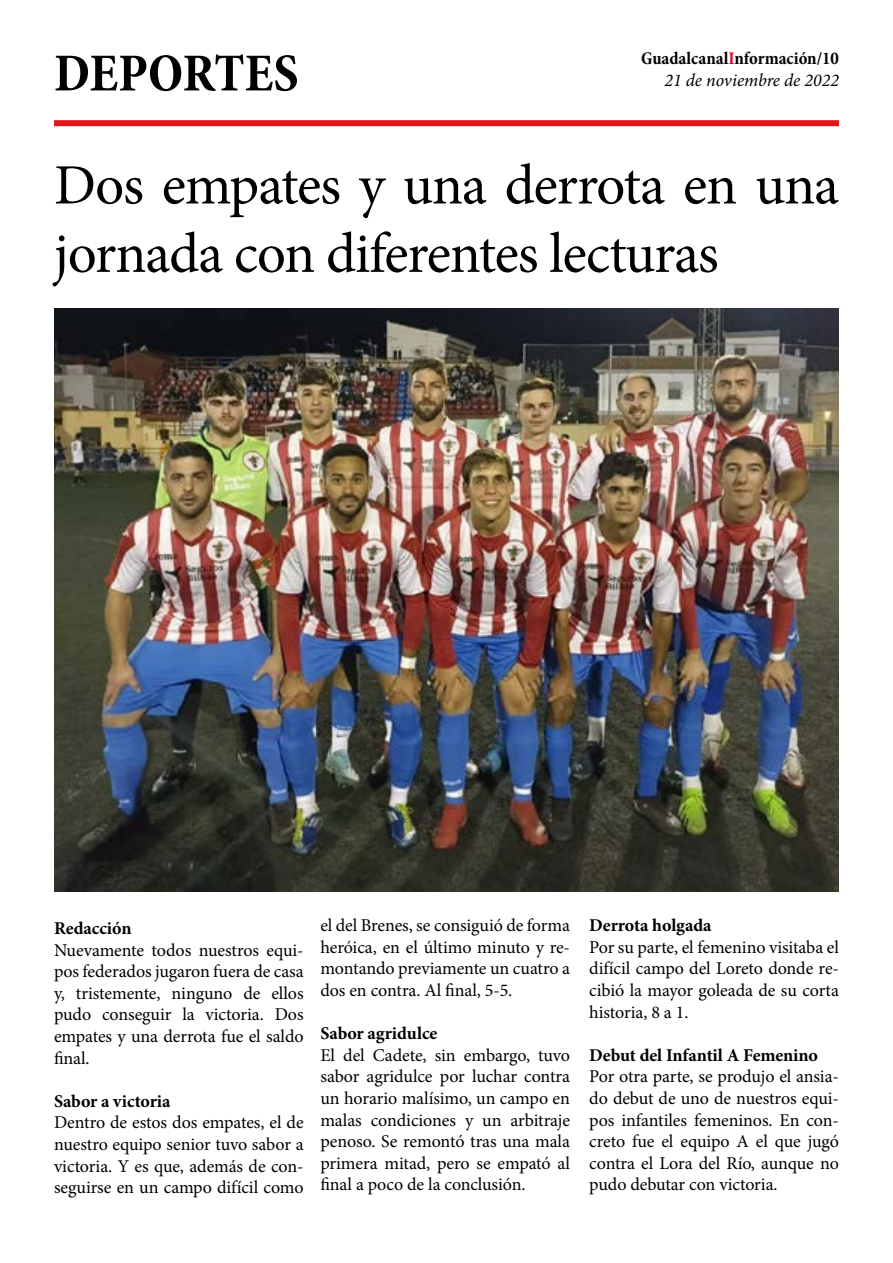
<style>
.page{position:relative;width:893px;height:1263px;background:#fff}
.page>*{position:absolute;margin:0;border:0;box-sizing:border-box;transform-origin:0 0}
.t1{font:57px/68.4px "Minion Pro";letter-spacing:-.02em;color:#000}
.t2{font:700 condensed 54px "Minion Pro";color:#000}
.t3{font:18px/21.6px "Minion Pro";letter-spacing:-.005em;color:#000;text-align:justify}
.t4{font:700 18px "Minion Pro";letter-spacing:-.005em;color:#000}
.t5{font:700 condensed 18px/21.6px "Minion Pro";color:#000;text-align:right}
.s1{color:#e4032b}
.s2{font-weight:400;font-style:italic;font-stretch:normal}
</style>
<div class="page">
<div style="left:54px;top:120px;width:785px;height:6px;background:#e41518"></div>
<img style="left:54px;top:308px;width:785px;height:583px">
<h2 class="t2" style="left:54px;top:36px;width:246px">DEPORTES</h2>
<p class="t5" style="left:641px;top:48px;width:199px">Guadalcanal<span class="s1">I</span>nformación/10<br><span class="s2">21 de noviembre de 2022</span></p>
<h1 class="t1" style="left:54px;top:151px;width:786px">Dos empates y una derrota en una jornada con diferentes lecturas</h1>
<p class="t4" style="left:54px;top:915px;width:79px">Redacción</p>
<p class="t3" style="left:54px;top:939px;width:251px">Nuevamente todos nuestros equi&shy;pos federados jugaron fuera de casa y, tristemente, ninguno de ellos pudo conseguir la victoria. Dos empates y una derrota fue el saldo final.</p>
<p class="t4" style="left:54px;top:1088px;width:118px">Sabor a victoria</p>
<p class="t3" style="left:54px;top:1112px;width:251px">Dentro de estos dos empates, el de nuestro equipo senior tuvo sabor a victoria. Y es que, además de con&shy;seguirse en un campo difícil como</p>
<p class="t3" style="left:320px;top:915px;width:251px">el del Brenes, se consiguió de forma heróica, en el último minuto y re&shy;montando previamente un cuatro a dos en contra. Al final, 5-5.</p>
<p class="t4" style="left:320px;top:1021px;width:119px">Sabor agridulce</p>
<p class="t3" style="left:320px;top:1044px;width:251px">El del Cadete, sin embargo, tuvo sabor agridulce por luchar contra un horario malísimo, un campo en malas condiciones y un arbitraje penoso. Se remontó tras una mala primera mitad, pero se empató al final a poco de la conclusión.</p>
<p class="t4" style="left:589px;top:913px;width:124px">Derrota holgada</p>
<p class="t3" style="left:589px;top:936px;width:251px">Por su parte, el femenino visitaba el difícil campo del Loreto donde re&shy;cibió la mayor goleada de su corta historia, 8 a 1.</p>
<p class="t4" style="left:589px;top:1042px;width:230px">Debut del Infantil A Femenino</p>
<p class="t3" style="left:589px;top:1066px;width:251px">Por otra parte, se produjo el ansia&shy;do debut de uno de nuestros equi&shy;pos infantiles femeninos. En con&shy;creto fue el equipo A el que jugó contra el Lora del Río, aunque no pudo debutar con victoria.</p>
</div>
